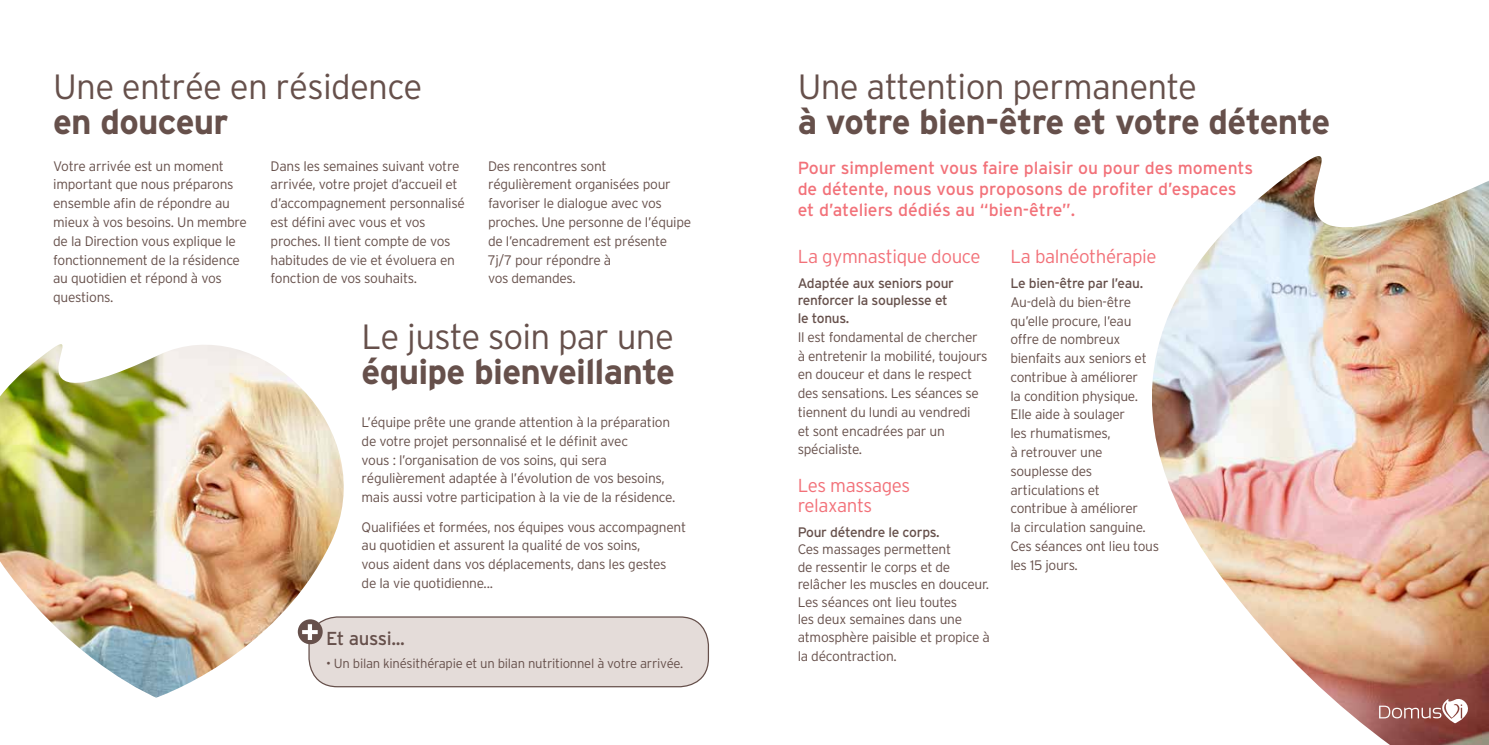
<style>
.page{position:relative;width:1489px;height:745px;background:#fff}
.page>*{position:absolute;margin:0;border:0;box-sizing:border-box;transform-origin:0 0}
.t1{font:300 35px "Interstate";letter-spacing:-.02em;color:#66504b}
.t2{font:700 35px "Interstate";letter-spacing:-.02em;color:#66504b}
.t3{font:300 18.75px/20px "Interstate";letter-spacing:-.02em;color:#f27179}
.t4{font:18.75px "Interstate";letter-spacing:-.02em;color:#66504b}
.t5{font:17.5px/21.2px "Interstate";color:#f27179}
.t6{font:300 13.75px/18.8px "Interstate";letter-spacing:-.02em;color:#66504b}
.t7{font:13.75px/17.5px "Interstate";letter-spacing:-.02em;color:#66504b}
.t8{font:300 13.12px "Interstate";letter-spacing:-.02em;color:#66504b}
</style>
<div class="page">
<div style="left:309px;top:616px;width:399px;height:70px;background:#e4dcd9;border-radius:28px"></div>
<div style="left:308px;top:616px;width:401px;height:71px;border:1px solid #66504b;border-radius:28px"></div>
<img style="left:1152px;top:156px;width:336px;height:588px">
<img style="left:0;top:344px;width:345px;height:353px">
<svg style="left:1378px;top:696px;width:92px;height:26px"></svg>
<div style="left:298px;top:619px;width:25px;height:24px;background:#66504b;border-radius:50%"></div>
<svg style="left:302px;top:624px;width:16px;height:15px"></svg>
<h1 class="t1" style="left:53px;top:67px;width:370px">Une entrée en résidence</h1>
<h1 class="t2" style="left:53px;top:102px;width:177px">en douceur</h1>
<p class="t6" style="left:53px;top:156px;width:195px">Votre arrivée est un moment important que nous préparons ensemble afin de répondre au mieux à vos besoins. Un membre de la Direction vous explique le fonctionnement de la résidence au quotidien et répond à vos questions.</p>
<p class="t6" style="left:270px;top:156px;width:196px">Dans les semaines suivant votre arrivée, votre projet d’accueil et d’accompagnement personnalisé est défini avec vous et vos proches. Il tient compte de vos habitudes de vie et évoluera en fonction de vos souhaits.</p>
<p class="t6" style="left:488px;top:156px;width:205px">Des rencontres sont régulièrement organisées pour favoriser le dialogue avec vos proches. Une personne de l’équipe de l’encadrement est présente<br>7j/7 pour répondre à<br>vos demandes.</p>
<h1 class="t1" style="left:361px;top:317px;width:314px">Le juste soin par une</h1>
<h1 class="t2" style="left:361px;top:352px;width:315px">équipe bienveillante</h1>
<p class="t6" style="left:361px;top:412px;width:315px">L’équipe prête une grande attention à la préparation de votre projet personnalisé et le définit avec<br>vous : l’organisation de vos soins, qui sera régulièrement adaptée à l’évolution de vos besoins, mais aussi votre participation à la vie de la résidence.</p>
<p class="t6" style="left:361px;top:517px;width:326px">Qualifiées et formées, nos équipes vous accompagnent au quotidien et assurent la qualité de vos soins,<br>vous aident dans vos déplacements, dans les gestes<br>de la vie quotidienne...</p>
<h2 class="t4" style="left:326px;top:627px;width:80px">Et aussi...</h2>
<p class="t8" style="left:326px;top:655px;width:358px">• Un bilan kinésithérapie et un bilan nutritionnel à votre arrivée.</p>
<h1 class="t1" style="left:797px;top:67px;width:401px">Une attention permanente</h1>
<h1 class="t2" style="left:797px;top:102px;width:534px">à votre bien-être et votre détente</h1>
<p class="t5" style="left:797px;top:157px;width:457px">Pour simplement vous faire plaisir ou pour des moments de détente, nous vous proposons de profiter d’espaces et d’ateliers dédiés au “bien-être”.</p>
<h2 class="t3" style="left:797px;top:246px;width:184px">La gymnastique douce</h2>
<p class="t7" style="left:797px;top:274px;width:158px">Adaptée aux seniors pour renforcer la souplesse et le tonus.</p>
<p class="t6" style="left:797px;top:327px;width:191px">Il est fondamental de chercher à entretenir la mobilité, toujours en douceur et dans le respect des sensations. Les séances se tiennent du lundi au vendredi<br>et sont encadrées par un spécialiste.</p>
<h2 class="t3" style="left:797px;top:475px;width:114px">Les massages relaxants</h2>
<p class="t7" style="left:797px;top:522px;width:143px">Pour détendre le corps.</p>
<p class="t6" style="left:797px;top:540px;width:194px;line-height:17.5px">Ces massages permettent<br>de ressentir le corps et de relâcher les muscles en douceur.<br>Les séances ont lieu toutes<br>les deux semaines dans une atmosphère paisible et propice à</p>
<p class="t6" style="left:797px;top:646px;width:101px">la décontraction.</p>
<h2 class="t3" style="left:1010px;top:246px;width:148px">La balnéothérapie</h2>
<p class="t7" style="left:1010px;top:274px;width:134px">Le bien-être par l’eau.</p>
<p class="t6" style="left:1010px;top:292px;width:150px">Au-delà du bien-être qu’elle procure, l’eau offre de nombreux bienfaits aux seniors et contribue à améliorer<br>la condition physique.<br>Elle aide à soulager<br>les rhumatismes,<br>à retrouver une souplesse des articulations et contribue à améliorer<br>la circulation sanguine.<br>Ces séances ont lieu tous les 15 jours.</p>
</div>
